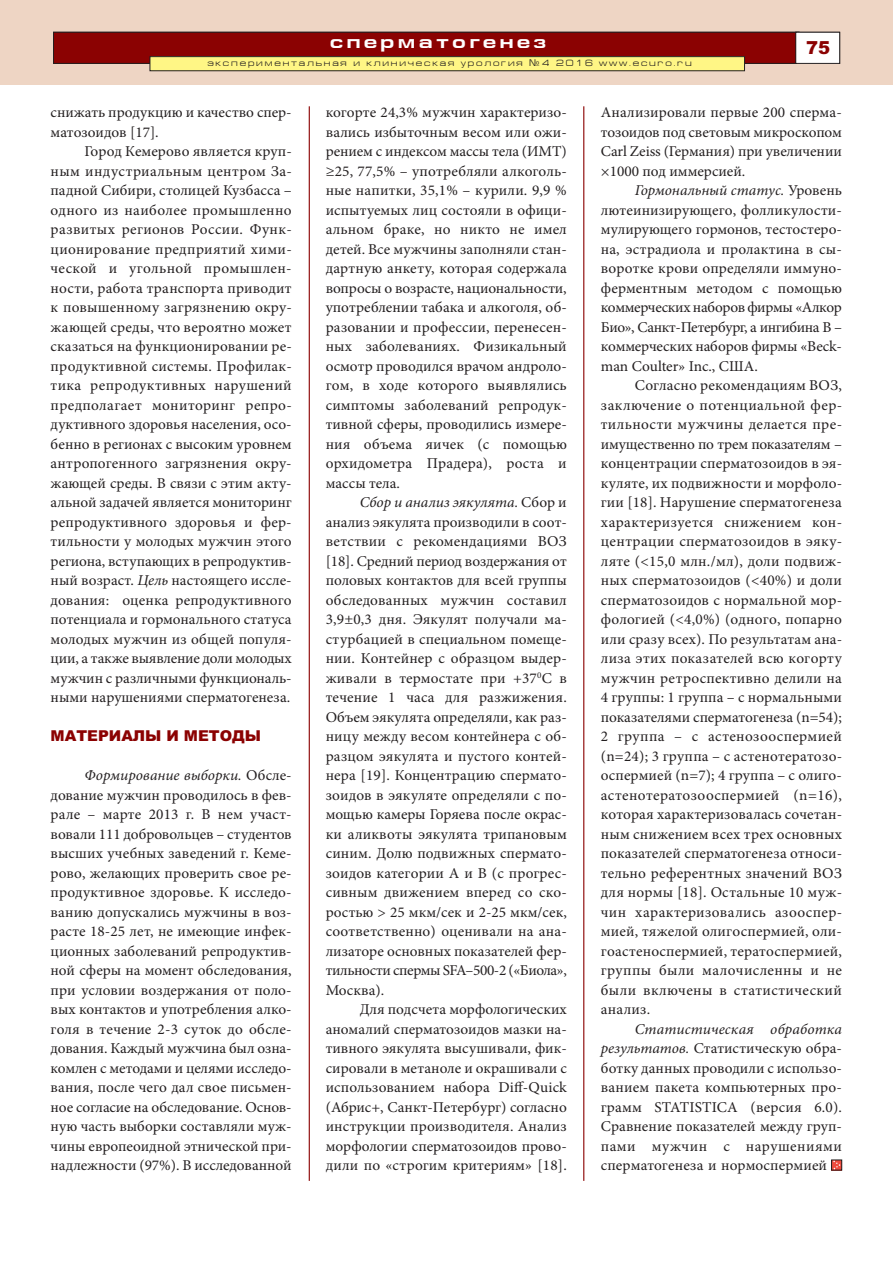
<style>
.page{position:relative;width:893px;height:1263px;background:#fff}
.page>*{position:absolute;margin:0;border:0;box-sizing:border-box;transform-origin:0 0}
.t1{font:700 18px "Europe Ext";letter-spacing:.2em;color:#fff}
.t2{font:900 18px "Arial";color:#8b0202}
.t3{font:15px/19.5px "Minion Pro";color:#231f20;text-align:justify}
.t4{font:900 15px "Arial";color:#8b0202}
.t5{font:9px "Europe Ext Normal";letter-spacing:.2em;color:#231f20}
.s1{font-family:"Europe"}
.s2{font-style:italic}
</style>
<div class="page">
<div style="left:0;top:0;width:893px;height:85px;background:#eed5c4"></div>
<hr style="left:309px;top:106px;width:1px;height:1075px;background:#8b0202">
<hr style="left:583px;top:106px;width:1px;height:1075px;background:#8b0202">
<div style="left:831px;top:1160px;width:11px;height:10px;border:1px solid #231f20"></div>
<svg style="left:832px;top:1159px;width:10px;height:11px"></svg>
<div style="left:54px;top:32px;width:745px;height:31px;background:#8b0202"></div>
<div style="left:53px;top:32px;width:746px;height:32px;border:1px solid #231f20"></div>
<div style="left:796px;top:32px;width:44px;height:31px;background:#fff"></div>
<div style="left:795px;top:32px;width:45px;height:32px;border:1px solid #231f20"></div>
<div style="left:150px;top:57px;width:594px;height:14px;background:#fff685"></div>
<div style="left:150px;top:56px;width:595px;height:15px;border:1px solid #231f20"></div>
<p class="t1" style="left:330px;top:31px;width:217px">сперматогенез</p>
<p class="t5" style="left:207px;top:58px;width:486px">экспериментальная и клиническая урология <span class="s1">¹</span>4 2016 www.ecuro.ru</p>
<p class="t1" style="left:320px;top:31px;width:256px">недержание мочи</p>
<p class="t5" style="left:209px;top:57px;width:317px">экспериментальная и клиническая урология</p>
<p class="t5" style="left:540px;top:57px;width:151px">1 2015 www.ecuro.ru</p>
<p class="t2" style="left:812px;top:37px;width:14px">9</p>
<p class="t2" style="left:806px;top:37px;width:26px">75</p>
<p class="t3" style="left:51px;top:104px;width:243px">снижать продукцию и качество спер&shy;матозоидов [17].</p>
<p class="t3" style="left:51px;top:143px;width:243px;text-indent:34px">Город Кемерово является круп&shy;ным индустриальным центром За&shy;падной Сибири, столицей Кузбасса – одного из наиболее промышленно развитых регионов России. Функ&shy;ционирование предприятий хими&shy;ческой и угольной промышлен&shy;ности, работа транспорта приводит к повышенному загрязнению окру&shy;жающей среды, что вероятно может сказаться на функционировании ре&shy;продуктивной системы. Профилак&shy;тика репродуктивных нарушений предполагает мониторинг репро&shy;дуктивного здоровья населения, осо&shy;бенно в регионах с высоким уровнем антропогенного загрязнения окру&shy;жающей среды. В связи с этим акту&shy;альной задачей является мониторинг репродуктивного здоровья и фер&shy;тильности у молодых мужчин этого региона, вступающих в репродуктив&shy;ный возраст. <span class="s2">Цель</span> настоящего иссле&shy;дования: оценка репродуктивного потенциала и гормонального статуса молодых мужчин из общей популя&shy;ции, а также выявление доли молодых мужчин с различными функциональ&shy;ными нарушениями сперматогенеза.</p>
<p class="t4" style="left:51px;top:727px;width:212px">МАТЕРИАЛЫ И МЕТОДЫ</p>
<p class="t3" style="left:51px;top:767px;width:243px;text-indent:34px"><span class="s2">Формирование выборки.</span> Обсле&shy;дование мужчин проводилось в фев&shy;рале – марте 2013 г. В нем участ&shy;вовали 111 добровольцев – студентов высших учебных заведений г. Кеме&shy;рово, желающих проверить свое ре&shy;продуктивное здоровье. К исследо&shy;ванию допускались мужчины в воз&shy;расте 18-25 лет, не имеющие инфек&shy;ционных заболеваний репродуктив&shy;ной сферы на момент обследования, при условии воздержания от поло&shy;вых контактов и употребления алко&shy;голя в течение 2-3 суток до обсле&shy;дования. Каждый мужчина был озна&shy;комлен с методами и целями исследо&shy;вания, после чего дал свое письмен&shy;ное согласие на обследование. Основ&shy;ную часть выборки составляли муж&shy;чины европеоидной этнической при&shy;надлежности (97%). В исследованной</p>
<p class="t3" style="left:326px;top:104px;width:243px">когорте 24,3% мужчин характеризо&shy;вались избыточным весом или ожи&shy;рением с индексом массы тела (ИМТ) ≥25, 77,5% – употребляли алкоголь&shy;ные напитки, 35,1% – курили. 9,9 % испытуемых лиц состояли в офици&shy;альном браке, но никто не имел детей. Все мужчины заполняли стан&shy;дартную анкету, которая содержала вопросы о возрасте, национальности, употреблении табака и алкоголя, об&shy;разовании и профессии, перенесен&shy;ных заболеваниях. Физикальный осмотр проводился врачом андроло&shy;гом, в ходе которого выявлялись симптомы заболеваний репродук&shy;тивной сферы, проводились измере&shy;ния объема яичек (с помощью орхидометра Прадера), роста и массы тела.</p>
<p class="t3" style="left:326px;top:494px;width:243px;text-indent:34px"><span class="s2">Сбор и анализ эякулята.</span> Сбор и анализ эякулята производили в соот&shy;ветствии с рекомендациями ВОЗ [18]. Средний период воздержания от половых контактов для всей группы обследованных мужчин составил 3,9±0,3 дня. Эякулят получали ма&shy;стурбацией в специальном помеще&shy;нии. Контейнер с образцом выдер&shy;живали в термостате при +37<sup>0</sup>С в течение 1 часа для разжижения.<br>Объем эякулята определяли, как раз&shy;ницу между весом контейнера с об&shy;разцом эякулята и пустого контей&shy;нера [19]. Концентрацию спермато&shy;зоидов в эякуляте определяли с по&shy;мощью камеры Горяева после окрас&shy;ки аликвоты эякулята трипановым синим. Долю подвижных спермато&shy;зоидов категории А и В (с прогрес&shy;сивным движением вперед со ско&shy;ростью &gt; 25 мкм/сек и 2-25 мкм/сек, соответственно) оценивали на ана&shy;лизаторе основных показателей фер&shy;тильности спермы SFA–500-2 («Биола», Москва).</p>
<p class="t3" style="left:326px;top:1001px;width:243px;text-indent:34px">Для подсчета морфологических аномалий сперматозоидов мазки на&shy;тивного эякулята высушивали, фик&shy;сировали в метаноле и окрашивали с использованием набора Diff-Quick (Абрис+, Санкт-Петербург) согласно инструкции производителя. Анализ морфологии сперматозоидов прово&shy;дили по «строгим критериям» [18].</p>
<p class="t3" style="left:601px;top:104px;width:243px">Анализировали первые 200 сперма&shy;тозоидов под световым микроскопом Carl Zeiss (Германия) при увеличении ×1000 под иммерсией.</p>
<p class="t3" style="left:601px;top:182px;width:243px;text-indent:34px"><span class="s2">Гормональный статус.</span> Уровень лютеинизирующего, фолликулости&shy;мулирующего гормонов, тестостеро&shy;на, эстрадиола и пролактина в сы&shy;воротке крови определяли иммуно&shy;ферментным методом с помощью коммерческих наборов фирмы «Алкор Био», Санкт-Петербург, а ингибина В – коммерческих наборов фирмы «Beck&shy;man Coulter» Inc., США.</p>
<p class="t3" style="left:601px;top:377px;width:243px;text-indent:34px">Согласно рекомендациям ВОЗ, заключение о потенциальной фер&shy;тильности мужчины делается пре&shy;имущественно по трем показателям – концентрации сперматозоидов в эя&shy;куляте, их подвижности и морфоло&shy;гии [18]. Нарушение сперматогенеза характеризуется снижением кон&shy;центрации сперматозоидов в эяку&shy;ляте (&lt;15,0 млн./мл), доли подвиж&shy;ных сперматозоидов (&lt;40%) и доли сперматозоидов с нормальной мор&shy;фологией (&lt;4,0%) (одного, попарно или сразу всех). По результатам ана&shy;лиза этих показателей всю когорту мужчин ретроспективно делили на 4 группы: 1 группа – с нормальными показателями сперматогенеза (n=54); 2 группа – с астенозооспермией (n=24); 3 группа – с астенотератозо&shy;оспермией (n=7); 4 группа – с олиго&shy;астенотератозооспермией (n=16), которая характеризовалась сочетан&shy;ным снижением всех трех основных показателей сперматогенеза относи&shy;тельно референтных значений ВОЗ для нормы [18]. Остальные 10 муж&shy;чин характеризовались азооспер&shy;мией, тяжелой олигоспермией, оли&shy;гоастеноспермией, тератоспермией, группы были малочисленны и не были включены в статистический анализ.</p>
<p class="t3" style="left:601px;top:1020px;width:243px;text-indent:34px"><span class="s2">Статистическая обработка результатов.</span> Статистическую обра&shy;ботку данных проводили с использо&shy;ванием пакета компьютерных про&shy;грамм STATISTICA (версия 6.0).<br>Сравнение показателей между груп&shy;пами мужчин с нарушениями сперматогенеза и нормоспермией</p>
</div>
